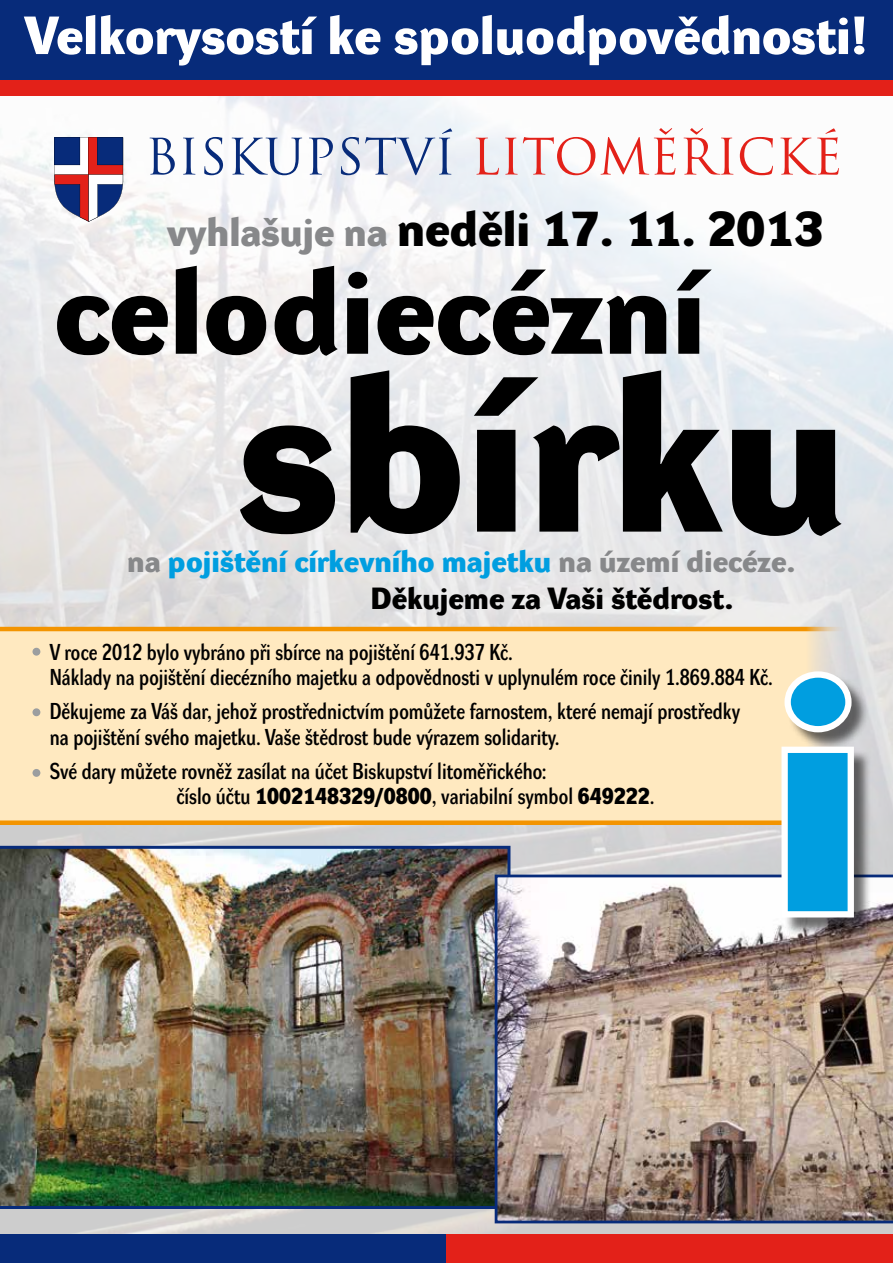
<style>
.page{position:relative;width:893px;height:1263px;background:#fff}
.page>*{position:absolute;margin:0;border:0;box-sizing:border-box;transform-origin:0 0}
.t1{font:700 336px "Dyna Grotesk DE";color:#009ee0}
.t2{font:700 216.15px "Dyna Grotesk DE";color:#000}
.t3{font:700 117.9px "Dyna Grotesk DE";color:#000}
.t4{font:700 52.5px "Dyna Grotesk DE";color:#fff}
.t5{font:700 48px "Dyna Grotesk DE";color:#000}
.t6{font:700 30px "Dyna Grotesk DE";color:#009ee0}
.t7{font:700 30px "Dyna Grotesk DE";color:#000}
.t8{font:22.5px/25.5px "Dyna Grotesk DM";color:#000}
.s1{font-size:39.3px;color:#87888a}
.s2{color:#87888a}
.s3{font-family:"Dyna Grotesk D";font-weight:700}
</style>
<div class="page">
<div style="left:0;top:25px;width:893px;height:71px;background:#e32119"></div>
<img style="left:0;top:846px;width:510px;height:363px">
<svg style="left:54px;top:137px;width:69px;height:85px"></svg>
<svg style="left:150px;top:138px;width:25px;height:37px"></svg>
<svg style="left:183px;top:138px;width:12px;height:37px"></svg>
<svg style="left:204px;top:137px;width:19px;height:38px"></svg>
<svg style="left:232px;top:138px;width:70px;height:37px"></svg>
<svg style="left:309px;top:138px;width:24px;height:37px"></svg>
<svg style="left:341px;top:128px;width:111px;height:47px;background:#c4ccde"></svg>
<svg style="left:476px;top:138px;width:23px;height:37px"></svg>
<svg style="left:505px;top:128px;width:170px;height:47px"></svg>
<svg style="left:684px;top:128px;width:49px;height:47px"></svg>
<svg style="left:740px;top:137px;width:33px;height:38px"></svg>
<svg style="left:780px;top:128px;width:59px;height:47px"></svg>
<div style="left:0;top:0;width:893px;height:79px;background:#072b7a"></div>
<img style="left:495px;top:874px;width:398px;height:349px">
<div style="left:0;top:1234px;width:466px;height:29px;background:#072b7a"></div>
<div style="left:446px;top:1234px;width:447px;height:29px;background:#e32119"></div>
<div style="left:0;top:627px;width:849px;height:198px;background:#ffe9c0"></div>
<div style="left:784px;top:674px;width:89px;height:262px;background:#000;opacity:.57"></div>
<svg style="left:775px;top:665px;width:85px;height:259px"></svg>
<div style="left:32px;top:648px;width:8px;height:8px;background:#9c9e9f;border-radius:50%"></div>
<div style="left:32px;top:708px;width:8px;height:8px;background:#9c9e9f;border-radius:50%"></div>
<div style="left:32px;top:769px;width:8px;height:8px;background:#9c9e9f;border-radius:50%"></div>
<h3 class="t4" style="left:25px;top:5px;width:844px">Velkorysostí ke spoluodpovědnosti!</h3>
<h3 class="t5" style="left:167px;top:202px;width:657px"><span class="s1">vyhlašuje na</span> neděli 17. 11. 2013</h3>
<h3 class="t3" style="left:54px;top:244px;width:653px">celodiecézní</h3>
<h2 class="t2" style="left:238px;top:331px;width:611px">sbírku</h2>
<h3 class="t6" style="left:127px;top:544px;width:670px"><span class="s2">na</span> pojištění církevního majetku <span class="s2">na území diecéze.</span></h3>
<h3 class="t7" style="left:371px;top:581px;width:364px">Děkujeme za Vaši štědrost.</h3>
<p class="t8" style="left:50px;top:641px;width:725px">V roce 2012 bylo vybráno při sbírce na pojištění 641.937 Kč.<br>Náklady na pojištění diecézního majetku a odpovědnosti v uplynulém roce činily 1.869.884 Kč.</p>
<p class="t8" style="left:50px;top:701px;width:692px">Děkujeme za Váš dar, jehož prostřednictvím pomůžete farnostem, které nemají prostředky na pojištění svého majetku. Vaše štědrost bude výrazem solidarity.</p>
<p class="t8" style="left:176px;top:760px;width:480px;text-indent:-127px">Své dary můžete rovněž zasílat na účet Biskupství litoměřického:<br>číslo účtu <span class="s3">1002148329/0800</span>, variabilní symbol <span class="s3">649222</span>.</p>
<h1 class="t1" style="left:770px;top:599px;width:98px">i</h1>
</div>
